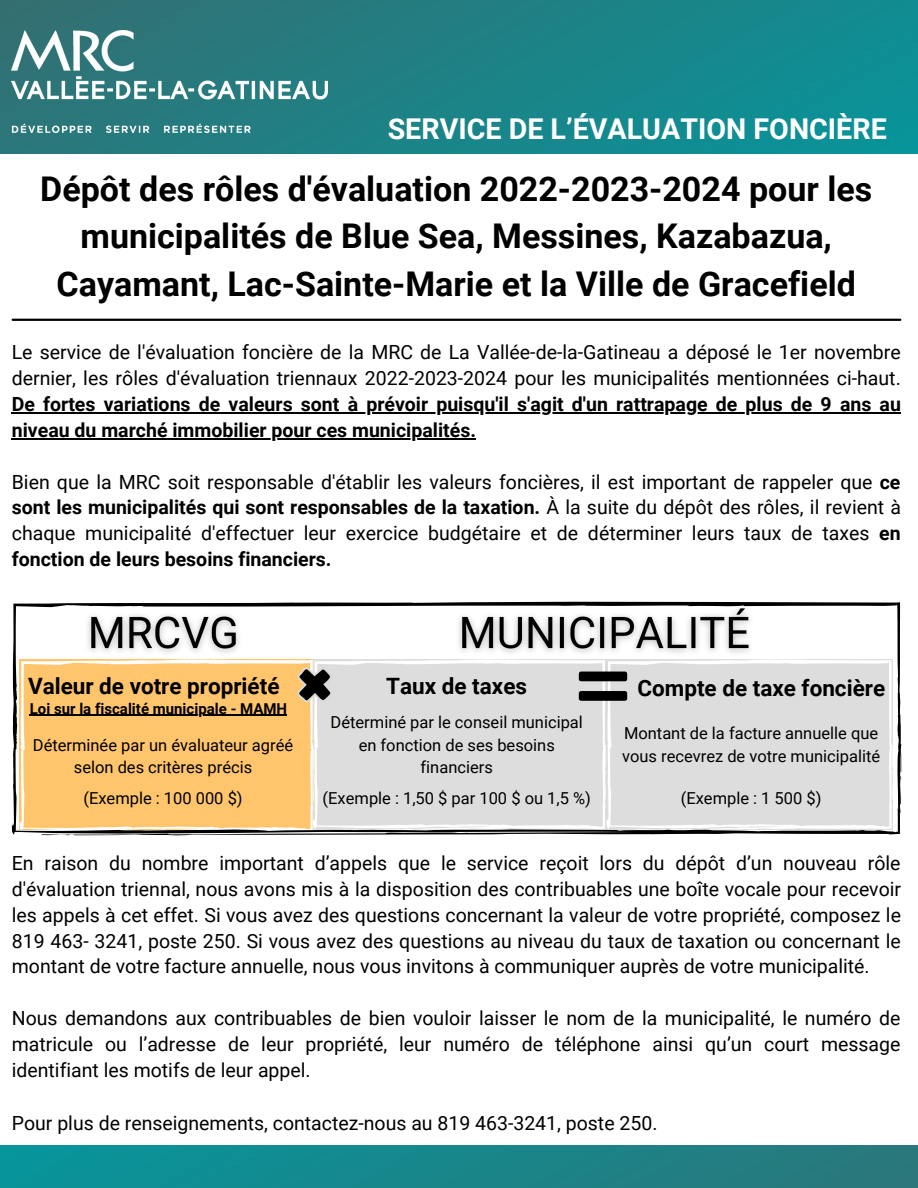
<style>
.page{position:relative;width:918px;height:1188px;background:#fff}
.page>*{position:absolute;margin:0;border:0;box-sizing:border-box;transform-origin:0 0}
.t1{font:700 34.05px/47.2px "Roboto";color:#000;text-align:center}
.t2{font:700 28.65px "Roboto";color:#fff}
.t3{font:700 22.5px "Roboto";color:#000}
.t4{font:19.5px/25.8px "Roboto";color:#000;text-align:justify}
.t5{font:16.5px/22.5px "Roboto";color:#000;text-align:center}
.t6{font:700 15px "Roboto";color:#000}
.s1{font-weight:700}
</style>
<div class="page">
<div style="left:0;top:0;width:918px;height:154px;background:linear-gradient(to right,#337476,#0b9096)"></div>
<hr style="left:12px;top:412px;width:889px;height:1px;background:#000">
<hr style="left:12px;top:438px;width:464px;height:1px;background:#000">
<div style="left:0;top:1145px;width:918px;height:43px;background:linear-gradient(to right,#06959b,#2a777a)"></div>
<hr style="left:13px;top:319px;width:887px;height:2px;background:#000">
<img style="left:12px;top:31px;width:316px;height:101px">
<svg style="left:12px;top:602px;width:889px;height:234px;fill:#ddd"></svg>
<hr style="left:30px;top:715px;width:257px;height:1px;background:#000">
<img style="left:76px;top:602px;width:174px;height:70px">
<img style="left:447px;top:601px;width:315px;height:71px">
<p class="t2" style="left:388px;top:113px;width:501px">SERVICE DE L’ÉVALUATION FONCIÈRE</p>
<p class="t1" style="left:40px;top:166px;width:834px">Dépôt des rôles d'évaluation 2022-2023-2024 pour les municipalités de Blue Sea, Messines, Kazabazua,<br>Cayamant, Lac-Sainte-Marie et la Ville de Gracefield</p>
<p class="t4" style="left:12px;top:340px;width:891px">Le service de l'évaluation foncière de la MRC de La Vallée-de-la-Gatineau a déposé le 1er novembre dernier, les rôles d'évaluation triennaux 2022-2023-2024 pour les municipalités mentionnées ci-haut.<br><span class="s1">De fortes variations de valeurs sont à prévoir puisqu'il s'agit d'un rattrapage de plus de 9 ans au niveau du marché immobilier pour ces municipalités.</span></p>
<p class="t4" style="left:12px;top:469px;width:891px">Bien que la MRC soit responsable d'établir les valeurs foncières, il est important de rappeler que <span class="s1">ce sont les municipalités qui sont responsables de la taxation.</span> À la suite du dépôt des rôles, il revient à chaque municipalité d'effectuer leur exercice budgétaire et de déterminer leurs taux de taxes <span class="s1">en fonction de leurs besoins financiers.</span></p>
<p class="t3" style="left:28px;top:673px;width:253px">Valeur de votre propriété</p>
<p class="t5" style="left:33px;top:734px;width:262px">Déterminée par un évaluateur agréé selon des critères précis</p>
<p class="t5" style="left:83px;top:787px;width:161px">(Exemple : 100 000 $)</p>
<p class="t6" style="left:30px;top:700px;width:259px">Loi sur la fiscalité municipale - MAMH</p>
<p class="t3" style="left:386px;top:673px;width:142px">Taux de taxes</p>
<p class="t5" style="left:331px;top:711px;width:254px">Déterminé par le conseil municipal en fonction de ses besoins financiers</p>
<p class="t5" style="left:323px;top:787px;width:270px">(Exemple : 1,50 $ par 100 $ ou 1,5 %)</p>
<p class="t3" style="left:638px;top:675px;width:249px">Compte de taxe foncière</p>
<p class="t5" style="left:622px;top:723px;width:260px;text-align:left">Montant de la facture annuelle que vous recevrez de votre municipalité</p>
<p class="t5" style="left:681px;top:787px;width:142px">(Exemple : 1 500 $)</p>
<p class="t4" style="left:12px;top:850px;width:891px">En raison du nombre important d’appels que le service reçoit lors du dépôt d’un nouveau rôle d'évaluation triennal, nous avons mis à la disposition des contribuables une boîte vocale pour recevoir les appels à cet effet. Si vous avez des questions concernant la valeur de votre propriété, composez le 819 463- 3241, poste 250. Si vous avez des questions au niveau du taux de taxation ou concernant le montant de votre facture annuelle, nous vous invitons à communiquer auprès de votre municipalité.</p>
<p class="t4" style="left:12px;top:1006px;width:890px">Nous demandons aux contribuables de bien vouloir laisser le nom de la municipalité, le numéro de matricule ou l’adresse de leur propriété, leur numéro de téléphone ainsi qu’un court message identifiant les motifs de leur appel.</p>
<p class="t4" style="left:12px;top:1110px;width:647px">Pour plus de renseignements, contactez-nous au 819 463-3241, poste 250.</p>
</div>
